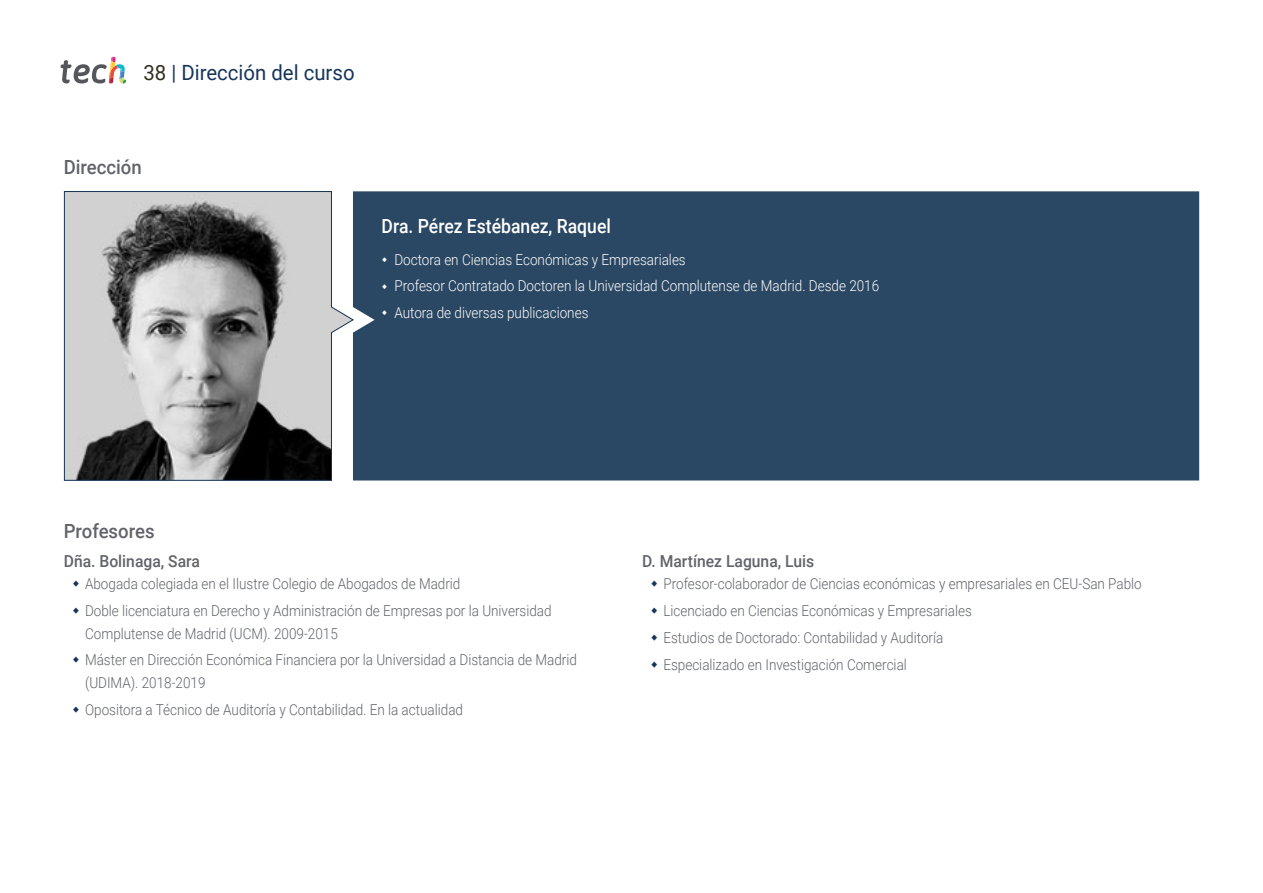
<style>
.page{position:relative;width:1263px;height:893px;background:#fff}
.page>*{position:absolute;margin:0;border:0;box-sizing:border-box;transform-origin:0 0}
.t1{font:21px "Roboto";color:#17355b}
.t2{font:500 19.5px "Roboto";color:#fff;scale:.9 1}
.t3{font:500 19.5px "Roboto";color:#61646a;scale:.95 1}
.t4{font:500 16.5px "Roboto";color:#61646a;scale:.95 1}
.t5{font:300 15px/26.7px "Roboto";color:#61646a;scale:.9 1}
.t6{font:300 15px/26.7px "Roboto";color:#fff;scale:.9 1}
.s1{color:#312e20}
</style>
<div class="page">
<svg style="left:61px;top:57px;width:65px;height:27px"></svg>
<div style="left:354px;top:191px;width:845px;height:289px;background:#2a4763"></div>
<svg style="left:64px;top:191px;width:290px;height:290px;background:#9c9c9d"></svg>
<svg style="left:383px;top:257px;width:4px;height:5px"></svg>
<svg style="left:383px;top:284px;width:4px;height:5px"></svg>
<svg style="left:383px;top:310px;width:4px;height:5px"></svg>
<h1 class="t1" style="left:144px;top:57px;width:213px"><span class="s1">38</span> | Dirección del curso</h1>
<h2 class="t3" style="left:64px;top:154px;width:84px">Dirección</h2>
<h2 class="t2" style="left:382px;top:212px;width:256px">Dra. Pérez Estébanez, Raquel</h2>
<p class="t6" style="left:394px;top:245px;width:540px">Doctora en Ciencias Económicas y Empresariales<br>Profesor Contratado Doctoren la Universidad Complutense de Madrid. Desde 2016<br>Autora de diversas publicaciones</p>
<h2 class="t3" style="left:64px;top:517px;width:97px">Profesores</h2>
<p class="t4" style="left:64px;top:550px;width:145px">Dña. Bolinaga, Sara</p>
<p class="t5" style="left:85px;top:570px;width:520px">Abogada colegiada en el Ilustre Colegio de Abogados de Madrid<br>Doble licenciatura en Derecho y Administración de Empresas por la Universidad</p>
<p class="t5" style="left:85px;top:619px;width:548px">Complutense de Madrid (UCM). 2009-2015<br>Máster en Dirección Económica Financiera por la Universidad a Distancia de Madrid</p>
<p class="t5" style="left:85px;top:669px;width:421px">(UDIMA). 2018-2019<br>Opositora a Técnico de Auditoría y Contabilidad. En la actualidad</p>
<p class="t4" style="left:642px;top:550px;width:183px">D. Martínez Laguna, Luis</p>
<p class="t5" style="left:663px;top:570px;width:533px">Profesor-colaborador de Ciencias económicas y empresariales en CEU-San Pablo Licenciado en Ciencias Económicas y Empresariales<br>Estudios de Doctorado: Contabilidad y Auditoría<br>Especializado en Investigación Comercial</p>
</div>
